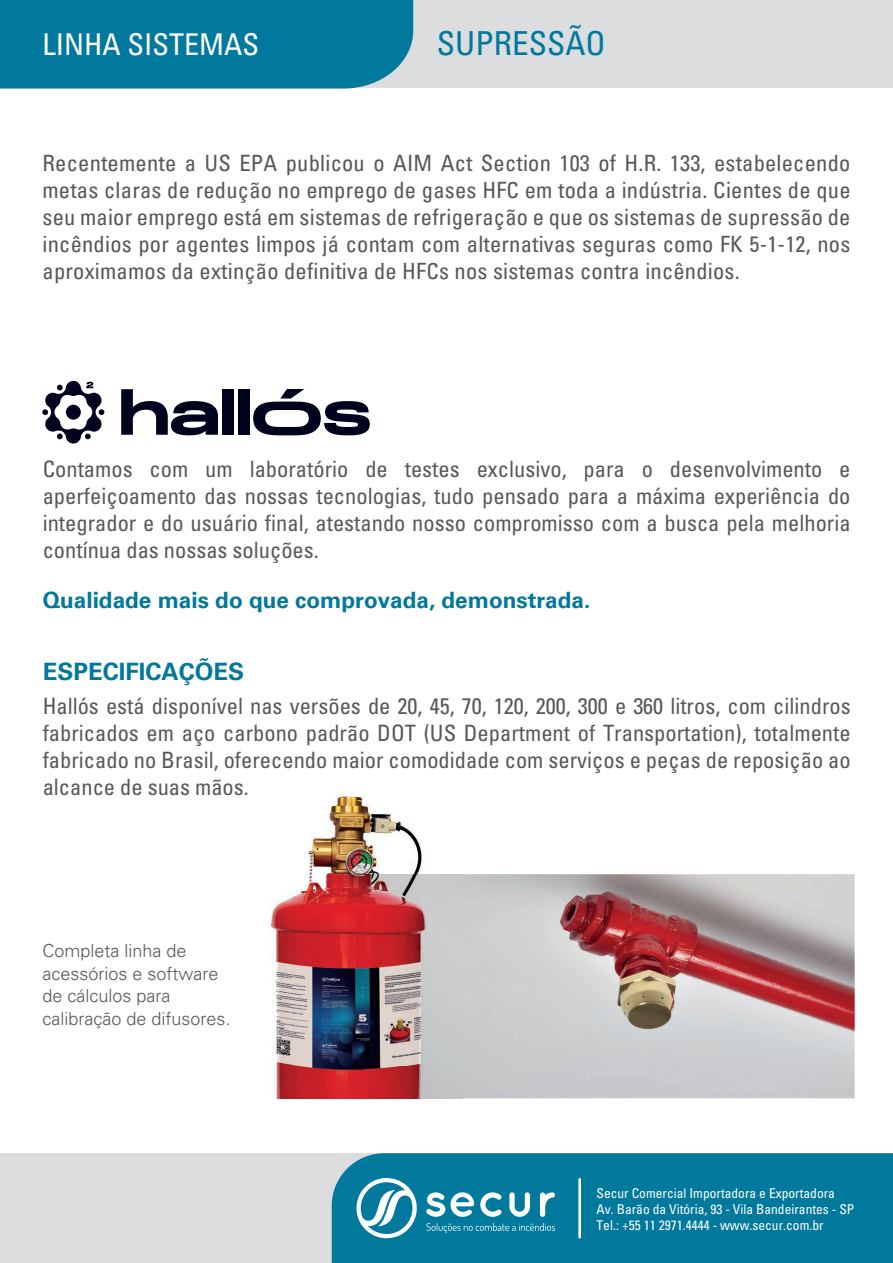
<style>
.page{position:relative;width:893px;height:1263px;background:#fff}
.page>*{position:absolute;margin:0;border:0;box-sizing:border-box;transform-origin:0 0}
.t1{font:condensed 33px "Univers";color:#00799c}
.t2{font:condensed 30px "Univers";color:#fff}
.t3{font:700 24px "Univers";color:#00799c}
.t4{font:condensed 22.5px/27px "Univers";color:#57585a;text-align:justify}
.t5{font:700 22.5px "Univers";color:#00799c}
.t6{font:300 18px/22.5px "Univers";color:#57585a}
.t7{font:condensed 13.5px/16.2px "Univers";color:#fff}
</style>
<div class="page">
<div style="left:0;top:1153px;width:893px;height:110px;background:#dcdddf"></div>
<div style="left:332px;top:1153px;width:561px;height:110px;background:#00799c"></div>
<svg style="left:354px;top:1174px;width:63px;height:68px;background:#4ea2ba"></svg>
<svg style="left:426px;top:1192px;width:129px;height:25px;background:#67afc4"></svg>
<svg style="left:426px;top:1223px;width:129px;height:10px"></svg>
<hr style="left:578px;top:1179px;width:3px;height:58px;background:#fff">
<div style="left:0;top:0;width:893px;height:88px;background:#dcdddf"></div>
<div style="left:0;top:0;width:413px;height:89px;background:#00799c"></div>
<svg style="left:121px;top:389px;width:97px;height:46px"></svg>
<div style="left:222px;top:389px;width:12px;height:46px;background:#00031e"></div>
<div style="left:238px;top:389px;width:12px;height:46px;background:#00031e"></div>
<svg style="left:253px;top:389px;width:117px;height:46px"></svg>
<svg style="left:42px;top:380px;width:62px;height:63px"></svg>
<img style="left:462px;top:874px;width:393px;height:224px">
<img style="left:300px;top:796px;width:94px;height:96px">
<img style="left:394px;top:820px;width:28px;height:54px">
<img style="left:270px;top:892px;width:95px;height:206px">
<img style="left:365px;top:874px;width:97px;height:224px">
<h2 class="t2" style="left:43px;top:26px;width:218px">LINHA SISTEMAS</h2>
<h1 class="t1" style="left:437px;top:23px;width:170px">SUPRESSÃO</h1>
<p class="t4" style="left:43px;top:149px;width:809px">Recentemente a US EPA publicou o AIM Act Section 103 of H.R. 133, estabelecendo metas claras de redução no emprego de gases HFC em toda a indústria. Cientes de que seu maior emprego está em sistemas de refrigeração e que os sistemas de supressão de incêndios por agentes limpos já contam com alternativas seguras como FK 5-1-12, nos aproximamos da extinção definitiva de HFCs nos sistemas contra incêndios.</p>
<p class="t4" style="left:43px;top:455px;width:809px">Contamos com um laboratório de testes exclusivo, para o desenvolvimento e aperfeiçoamento das nossas tecnologias, tudo pensado para a máxima experiência do integrador e do usuário final, atestando nosso compromisso com a busca pela melhoria contínua das nossas soluções.</p>
<p class="t5" style="left:43px;top:587px;width:549px">Qualidade mais do que comprovada, demonstrada.</p>
<p class="t3" style="left:43px;top:657px;width:203px">ESPECIFICAÇÕES</p>
<p class="t4" style="left:43px;top:691px;width:810px">Hallós está disponível nas versões de 20, 45, 70, 120, 200, 300 e 360 litros, com cilindros fabricados em aço carbono padrão DOT (US Department of Transportation), totalmente fabricado no Brasil, oferecendo maior comodidade com serviços e peças de reposição ao alcance de suas mãos.</p>
<p class="t6" style="left:43px;top:940px;width:190px">Completa linha de acessórios e software de cálculos para calibração de difusores.</p>
<p class="t7" style="left:596px;top:1184px;width:259px">Secur Comercial Importadora e Exportadora<br>Av. Barão da Vitória, 93 - Vila Bandeirantes - SP<br>Tel.: +55 11 2971.4444 - www.secur.com.br</p>
</div>
